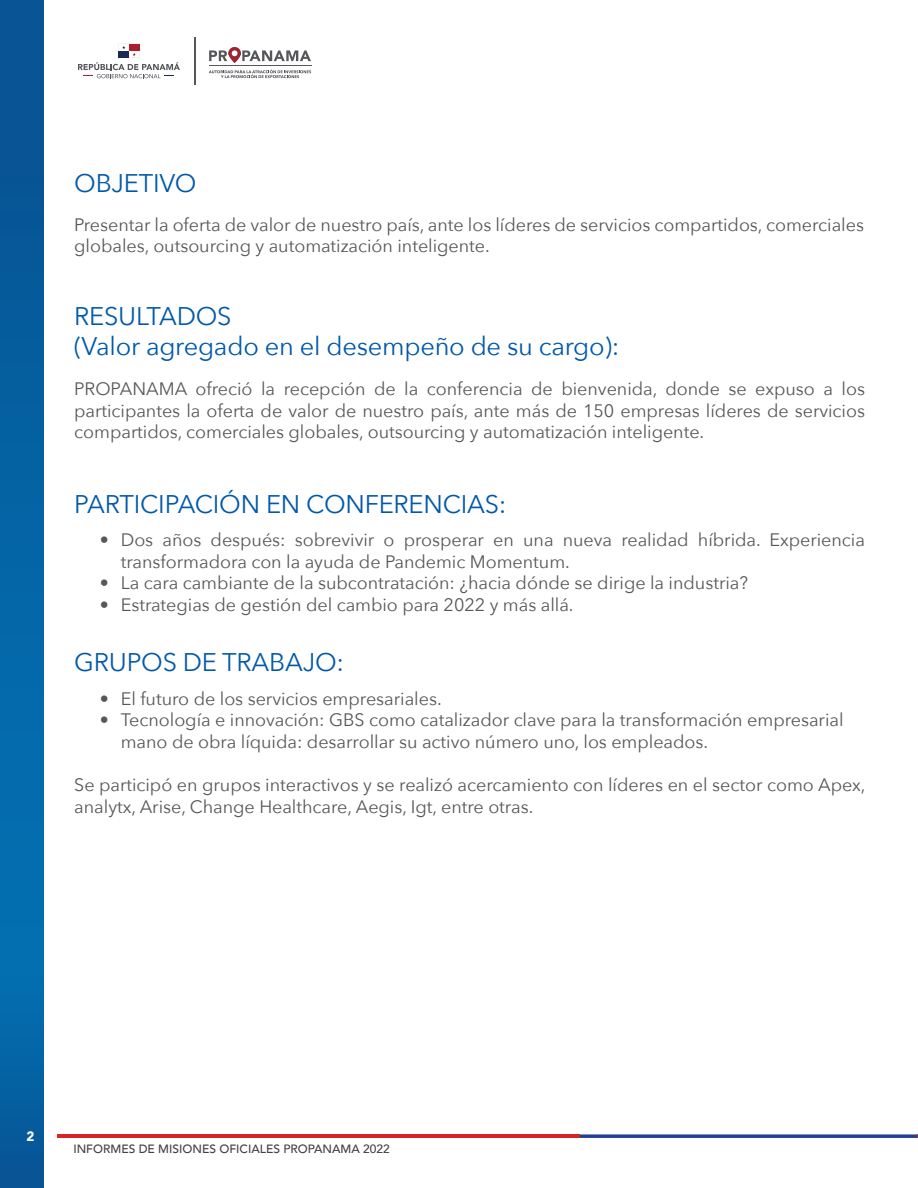
<style>
.page{position:relative;width:918px;height:1188px;background:#fff}
.page>*{position:absolute;margin:0;border:0;box-sizing:border-box;transform-origin:0 0}
.t1{font:25.5px/30.6px "Avenir Next";letter-spacing:-.01em;color:#0059aa}
.t2{font:18px/21.6px "Avenir Next";color:#55575a}
.t3{font:900 13.5px "Avenir";color:#fff}
.t4{font:500 12px "Avenir";color:#414042}
</style>
<div class="page">
<svg style="left:0;top:0;width:43px;height:1188px;background:#0461a2"></svg>
<svg style="left:209px;top:70px;width:102px;height:8px"></svg>
<svg style="left:209px;top:47px;width:102px;height:16px"></svg>
<hr style="left:209px;top:65px;width:102px;height:1px;background:#55575a">
<svg style="left:78px;top:44px;width:102px;height:34px"></svg>
<hr style="left:194px;top:38px;width:1px;height:47px;background:#55575a">
<hr style="left:57px;top:1134px;width:522px;height:4px;background:#d62726">
<svg style="left:579px;top:1134px;width:339px;height:4px"></svg>
<h1 class="t1" style="left:74px;top:167px;width:124px">OBJETIVO</h1>
<p class="t2" style="left:74px;top:213px;width:791px">Presentar la oferta de valor de nuestro país, ante los líderes de servicios compartidos, comerciales globales, outsourcing y automatización inteligente.</p>
<h1 class="t1" style="left:74px;top:299px;width:547px">RESULTADOS<br>(Valor agregado en el desempeño de su cargo):</h1>
<p class="t2" style="left:74px;top:377px;width:792px;text-align:justify">PROPANAMA ofreció la recepción de la conferencia de bienvenida, donde se expuso a los participantes la oferta de valor de nuestro país, ante más de 150 empresas líderes de servicios compartidos, comerciales globales, outsourcing y automatización inteligente.</p>
<h1 class="t1" style="left:74px;top:487px;width:434px">PARTICIPACIÓN EN CONFERENCIAS:</h1>
<p class="t2" style="left:121px;top:528px;width:746px;text-indent:-21px">• Dos años después: sobrevivir o prosperar en una nueva realidad híbrida. Experiencia transformadora con la ayuda de Pandemic Momentum.</p>
<p class="t2" style="left:100px;top:571px;width:650px">• La cara cambiante de la subcontratación: ¿hacia dónde se dirige la industria?</p>
<p class="t2" style="left:100px;top:593px;width:475px">• Estrategias de gestión del cambio para 2022 y más allá.</p>
<h1 class="t1" style="left:74px;top:646px;width:271px">GRUPOS DE TRABAJO:</h1>
<p class="t2" style="left:100px;top:687px;width:343px">• El futuro de los servicios empresariales.</p>
<p class="t2" style="left:121px;top:709px;width:724px;text-indent:-21px">• Tecnología e innovación: GBS como catalizador clave para la transformación empresarial mano de obra líquida: desarrollar su activo número uno, los empleados.</p>
<p class="t2" style="left:74px;top:773px;width:793px">Se participó en grupos interactivos y se realizó acercamiento con líderes en el sector como Apex, analytx, Arise, Change Healthcare, Aegis, Igt, entre otras.</p>
<p class="t3" style="left:26px;top:1125px;width:9px">2</p>
<p class="t4" style="left:73px;top:1138px;width:318px">INFORMES DE MISIONES OFICIALES PROPANAMA 2022</p>
</div>
